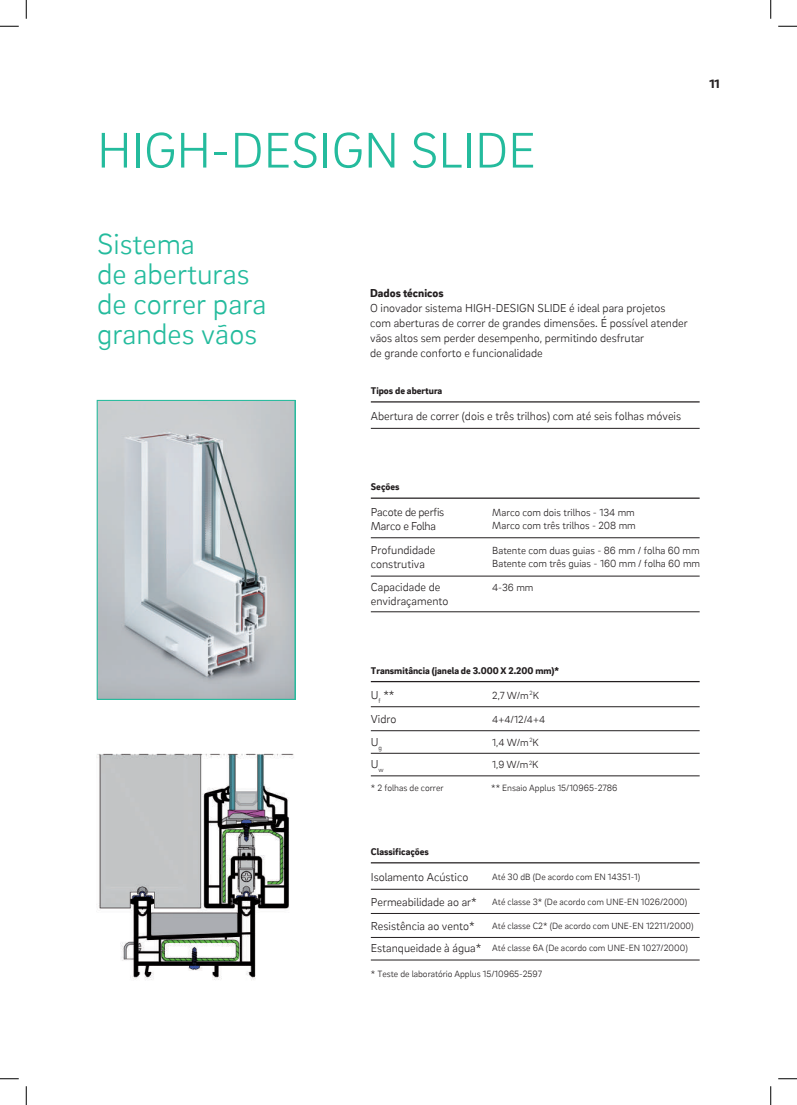
<style>
.page{position:relative;width:797px;height:1105px;background:#fff}
.page>*{position:absolute;margin:0;border:0;box-sizing:border-box;transform-origin:0 0}
.t1{font:300 51.25px "Brix Sans";color:#24bb9d}
.t2{font:300 30px/29.9px "Brix Sans";color:#24bb9d}
.t3{font:900 12.5px "Brix Sans";color:#231f20}
.t4{font:300 11.88px/15px "Brix Sans";color:#231f20}
.t5{font:300 11.88px/13.8px "Brix Sans";letter-spacing:-.02em;color:#231f20}
.t6{font:900 11.88px "Brix Sans";color:#231f20}
.t7{font:300 10.62px/22.6px "Brix Sans";color:#231f20}
.t8{font:900 10px "Brix Sans";color:#231f20}
.t9{font:300 9.38px "Brix Sans";color:#231f20}
</style>
<div class="page">
<svg style="left:0;top:25px;width:19px;height:2px"></svg>
<svg style="left:778px;top:25px;width:19px;height:2px"></svg>
<svg style="left:0;top:1078px;width:19px;height:1px"></svg>
<svg style="left:778px;top:1078px;width:19px;height:1px"></svg>
<svg style="left:25px;top:0;width:2px;height:19px"></svg>
<svg style="left:25px;top:1086px;width:2px;height:19px"></svg>
<svg style="left:770px;top:0;width:1px;height:19px"></svg>
<svg style="left:770px;top:1086px;width:1px;height:19px"></svg>
<hr style="left:371px;top:401px;width:328px;height:1px;background:#231f20">
<hr style="left:371px;top:428px;width:328px;height:1px;background:#231f20">
<hr style="left:371px;top:862px;width:328px;height:1px;background:#231f20">
<hr style="left:371px;top:889px;width:328px;height:1px;background:#231f20">
<hr style="left:371px;top:913px;width:328px;height:1px;background:#231f20">
<hr style="left:371px;top:937px;width:328px;height:1px;background:#231f20">
<hr style="left:371px;top:960px;width:328px;height:1px;background:#231f20">
<hr style="left:371px;top:681px;width:328px;height:1px;background:#231f20">
<hr style="left:371px;top:706px;width:328px;height:1px;background:#231f20">
<hr style="left:371px;top:730px;width:328px;height:1px;background:#231f20">
<hr style="left:371px;top:753px;width:328px;height:1px;background:#231f20">
<hr style="left:371px;top:776px;width:328px;height:1px;background:#231f20">
<hr style="left:371px;top:497px;width:328px;height:2px;background:#231f20">
<hr style="left:371px;top:537px;width:328px;height:1px;background:#231f20">
<hr style="left:371px;top:576px;width:328px;height:1px;background:#231f20">
<hr style="left:371px;top:612px;width:328px;height:1px;background:#231f20">
<img style="left:96px;top:753px;width:198px;height:227px">
<svg style="left:99px;top:402px;width:194px;height:296px;background:#bdc2c7"></svg>
<div style="left:97px;top:400px;width:198px;height:300px;border:1px solid #24bb9d"></div>
<h1 class="t1" style="left:97px;top:118px;width:440px">HIGH-DESIGN SLIDE</h1>
<p class="t3" style="left:709px;top:75px;width:12px">11</p>
<h2 class="t2" style="left:97px;top:228px;width:171px">Sistema<br>de aberturas de correr para grandes vãos</h2>
<p class="t6" style="left:370px;top:285px;width:75px">Dados técnicos</p>
<p class="t4" style="left:370px;top:300px;width:319px">O inovador sistema HIGH-DESIGN SLIDE é ideal para projetos com aberturas de correr de grandes dimensões. É possível atender vãos altos sem perder desempenho, permitindo desfrutar<br>de grande conforto e funcionalidade</p>
<p class="t8" style="left:371px;top:384px;width:73px">Tipos de abertura</p>
<p class="t4" style="left:371px;top:408px;width:312px">Abertura de correr (dois e três trilhos) com até seis folhas móveis</p>
<p class="t8" style="left:371px;top:480px;width:30px">Seções</p>
<p class="t5" style="left:371px;top:505px;width:75px">Pacote de perfis<br>Marco e Folha</p>
<p class="t4" style="left:371px;top:543px;width:66px;line-height:13.8px">Profundidade construtiva</p>
<p class="t4" style="left:371px;top:580px;width:79px;line-height:13.8px">Capacidade de envidraçamento</p>
<p class="t7" style="left:492px;top:506px;width:145px;line-height:12.8px">Marco com dois trilhos - 134 mm<br>Marco com três trilhos - 208 mm</p>
<p class="t7" style="left:492px;top:544px;width:209px;line-height:12.8px">Batente com duas guias - 86 mm / folha 60 mm<br>Batente com três guias - 160 mm / folha 60 mm</p>
<p class="t7" style="left:492px;top:576px;width:43px">4-36 mm</p>
<p class="t8" style="left:371px;top:664px;width:190px">Transmitância (janela de 3.000 X 2.200 mm)*</p>
<p class="t4" style="left:371px;top:682px;width:27px;line-height:24px">U<sub>f</sub> **<br>Vidro</p>
<p class="t4" style="left:371px;top:730px;width:14px;line-height:22.6px">U<sub>g<br></sub>U<sub>w</sub></p>
<p class="t7" style="left:492px;top:684px;width:48px">2,7 W/m<sup>2</sup>K</p>
<p class="t7" style="left:492px;top:708px;width:54px">4+4/12/4+4<br>1,4 W/m<sup>2</sup>K<br>1,9 W/m<sup>2</sup>K</p>
<p class="t9" style="left:371px;top:782px;width:74px">* 2 folhas de correr</p>
<p class="t9" style="left:491px;top:782px;width:128px">** Ensaio Applus 15/10965-2786</p>
<p class="t8" style="left:371px;top:845px;width:60px">Classificações</p>
<p class="t4" style="left:371px;top:864px;width:107px;line-height:24.2px">Isolamento Acústico<br>Permeabilidade ao ar*<br>Resistência ao vento*</p>
<p class="t4" style="left:371px;top:940px;width:112px">Estanqueidade à água*</p>
<p class="t9" style="left:492px;top:871px;width:149px">Até 30 dB (De acordo com EN 14351-1)</p>
<p class="t9" style="left:492px;top:896px;width:196px">Até classe 3* (De acordo com UNE-EN 1026/2000)</p>
<p class="t9" style="left:492px;top:920px;width:203px">Até classe C2* (De acordo com UNE-EN 12211/2000)</p>
<p class="t9" style="left:492px;top:942px;width:197px">Até classe 6A (De acordo com UNE-EN 1027/2000)</p>
<p class="t9" style="left:371px;top:968px;width:173px">* Teste de laboratório Applus 15/10965-2597</p>
</div>
